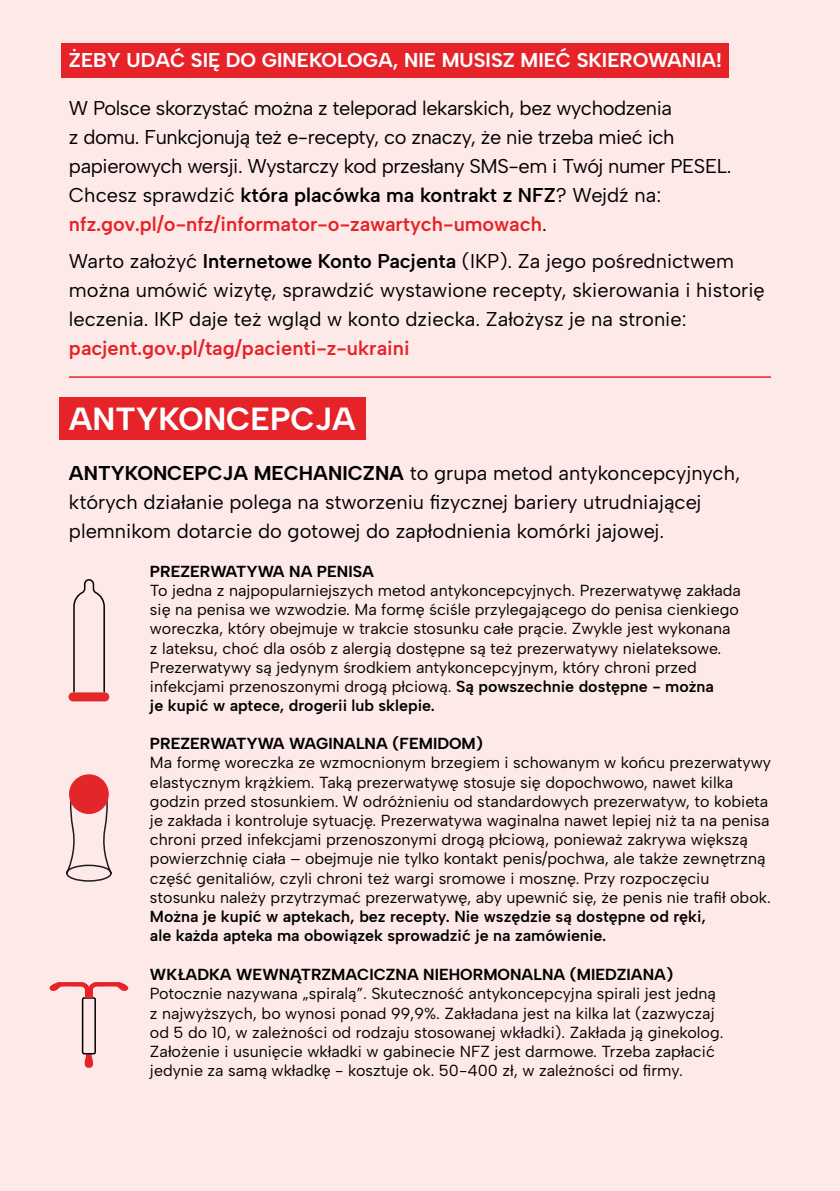
<style>
.page{position:relative;width:840px;height:1191px;background:#fff}
.page>*{position:absolute;margin:0;border:0;box-sizing:border-box;transform-origin:0 0}
.t1{font:700 32px "Albert Sans";color:#fff}
.t2{font:20px/28.8px "Albert Sans";color:#000}
.t3{font:20px/28.8px "Albert Sans";letter-spacing:-.02em;color:#000}
.t4{font:700 20px "Albert Sans";color:#fff}
.t5{font:600 20px "Albert Sans";color:#e52329}
.t6{font:16px/19.2px "Albert Sans";color:#000}
.t7{font:600 16px/19.2px "Albert Sans";color:#000}
.t8{font:700 16px "Albert Sans";color:#000}
.s1{font-weight:600}
.s2{font-weight:600;color:#e52329}
.s3{font-weight:700}
</style>
<div class="page">
<div style="left:0;top:0;width:839px;height:1191px;background:#fde9e7"></div>
<div style="left:59px;top:397px;width:307px;height:43px;background:#e52329"></div>
<hr style="left:69px;top:376px;width:701px;height:2px;background:#e52329">
<div style="left:61px;top:43px;width:667px;height:34px;background:#e52329"></div>
<svg style="left:73px;top:579px;width:32px;height:113px"></svg>
<div style="left:68px;top:692px;width:41px;height:9px;background:#e62729;border-radius:5px"></div>
<svg style="left:66px;top:798px;width:46px;height:84px"></svg>
<div style="left:72px;top:777px;width:33px;height:33px;background:#e32629;border-radius:50%"></div>
<div style="left:69px;top:774px;width:40px;height:40px;border:7px solid #e32629;border-radius:50%"></div>
<svg style="left:49px;top:982px;width:80px;height:86px"></svg>
<div style="left:83px;top:998px;width:12px;height:55px;background:#fde9e7;border-radius:2px"></div>
<div style="left:82px;top:997px;width:14px;height:57px;border:2px solid #000;border-radius:2px"></div>
<div style="left:85px;top:988px;width:8px;height:9px;background:#e52329"></div>
<p class="t4" style="left:69px;top:48px;width:654px">ŻEBY UDAĆ SIĘ DO GINEKOLOGA, NIE MUSISZ MIEĆ SKIEROWANIA!</p>
<p class="t3" style="left:69px;top:94px;width:663px">W Polsce skorzystać można z teleporad lekarskich, bez wychodzenia<br>z domu. Funkcjonują też e-recepty, co znaczy, że nie trzeba mieć ich papierowych wersji. Wystarczy kod przesłany SMS-em i Twój numer PESEL.<br>Chcesz sprawdzić <span class="s1">która placówka ma kontrakt z NFZ</span>? Wejdź na: <span class="s2">nfz.gov.pl/o-nfz/informator-o-zawartych-umowach</span>.</p>
<p class="t2" style="left:69px;top:247px;width:697px">Warto założyć <span class="s1">Internetowe Konto Pacjenta</span> (IKP). Za jego pośrednictwem można umówić wizytę, sprawdzić wystawione recepty, skierowania i historię leczenia. IKP daje też wgląd w konto dziecka. Założysz je na stronie:</p>
<p class="t5" style="left:69px;top:335px;width:342px">pacjent.gov.pl/tag/pacienti-z-ukraini</p>
<h1 class="t1" style="left:69px;top:399px;width:288px">ANTYKONCEPCJA</h1>
<p class="t2" style="left:69px;top:459px;width:672px"><span class="s3">ANTYKONCEPCJA MECHANICZNA</span> to grupa metod antykoncepcyjnych, których działanie polega na stworzeniu fizycznej bariery utrudniającej plemnikom dotarcie do gotowej do zapłodnienia komórki jajowej.</p>
<p class="t8" style="left:150px;top:561px;width:225px">PREZERWATYWA NA PENISA</p>
<p class="t6" style="left:150px;top:581px;width:592px">To jedna z najpopularniejszych metod antykoncepcyjnych. Prezerwatywę zakłada się na penisa we wzwodzie. Ma formę ściśle przylegającego do penisa cienkiego woreczka, który obejmuje w trakcie stosunku całe prącie. Zwykle jest wykonana z lateksu, choć dla osób z alergią dostępne są też prezerwatywy nielateksowe.<br>Prezerwatywy są jedynym środkiem antykoncepcyjnym, który chroni przed infekcjami przenoszonymi drogą płciową. <span class="s1">Są powszechnie dostępne - można<br>je kupić w aptece, drogerii lub sklepie.</span></p>
<p class="t8" style="left:150px;top:733px;width:334px">PREZERWATYWA WAGINALNA (FEMIDOM)</p>
<p class="t6" style="left:150px;top:753px;width:622px">Ma formę woreczka ze wzmocnionym brzegiem i schowanym w końcu prezerwatywy elastycznym krążkiem. Taką prezerwatywę stosuje się dopochwowo, nawet kilka godzin przed stosunkiem. W odróżnieniu od standardowych prezerwatyw, to kobieta je zakłada i kontroluje sytuację. Prezerwatywa waginalna nawet lepiej niż ta na penisa chroni przed infekcjami przenoszonymi drogą płciową, ponieważ zakrywa większą powierzchnię ciała – obejmuje nie tylko kontakt penis/pochwa, ale także zewnętrzną część genitaliów, czyli chroni też wargi sromowe i mosznę. Przy rozpoczęciu stosunku należy przytrzymać prezerwatywę, aby upewnić się, że penis nie trafił obok.</p>
<p class="t7" style="left:150px;top:906px;width:557px">Można je kupić w aptekach, bez recepty. Nie wszędzie są dostępne od ręki, ale każda apteka ma obowiązek sprowadzić je na zamówienie.</p>
<p class="t8" style="left:150px;top:964px;width:524px">WKŁADKA WEWNĄTRZMACICZNA NIEHORMONALNA (MIEDZIANA)</p>
<p class="t6" style="left:150px;top:984px;width:574px">Potocznie nazywana „spiralą”. Skuteczność antykoncepcyjna spirali jest jedną z najwyższych, bo wynosi ponad 99,9%. Zakładana jest na kilka lat (zazwyczaj od 5 do 10, w zależności od rodzaju stosowanej wkładki). Zakłada ją ginekolog.<br>Założenie i usunięcie wkładki w gabinecie NFZ jest darmowe. Trzeba zapłacić jedynie za samą wkładkę - kosztuje ok. 50-400 zł, w zależności od firmy.</p>
</div>
